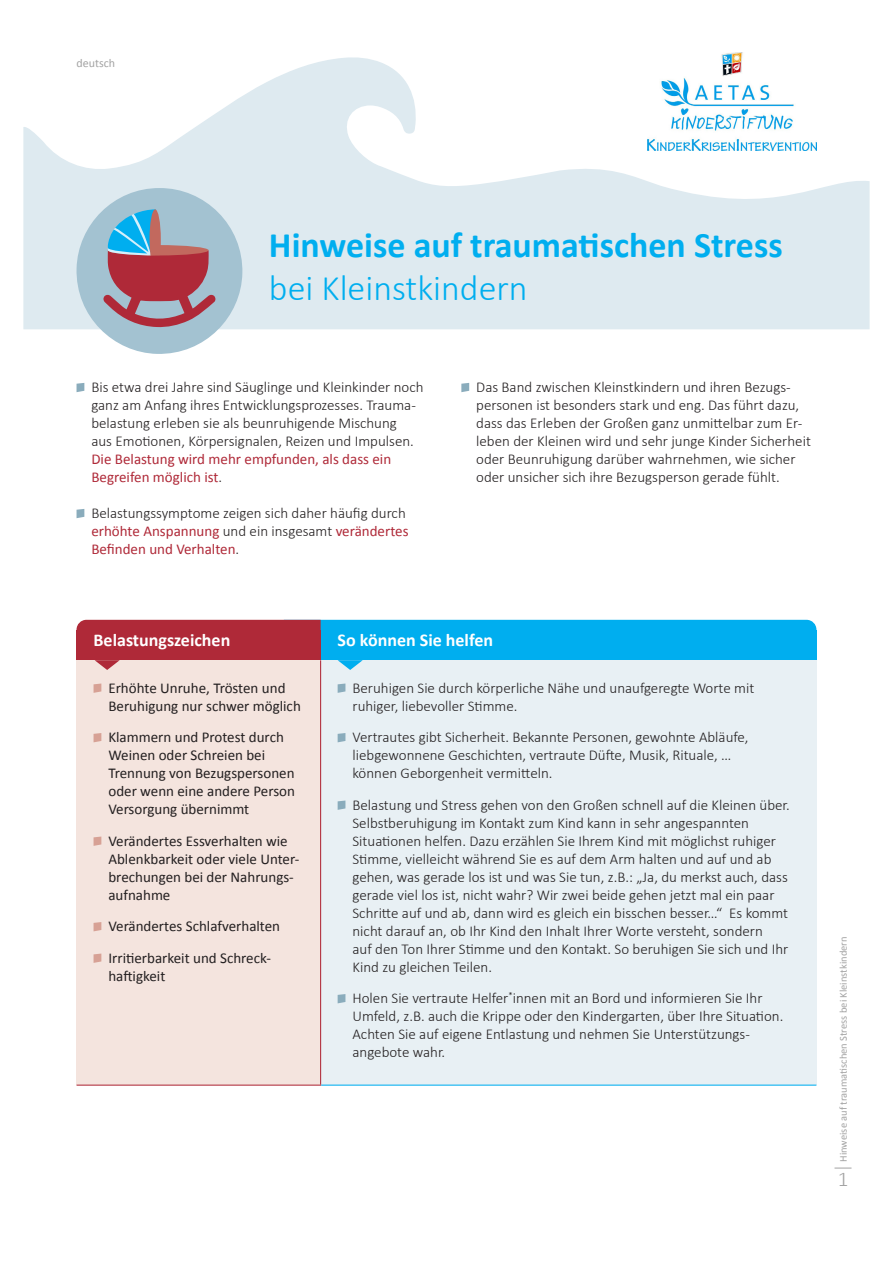
<style>
.page{position:relative;width:893px;height:1263px;background:#fff}
.page>*{position:absolute;margin:0;border:0;box-sizing:border-box;transform-origin:0 0}
.t1{font:700 36px "Calibri";color:#00aeef}
.t2{font:300 36px "Calibri";color:#00aeef}
.t3{font:300 21px "Calibri";color:#a3a3a3}
.t4{font:700 18px "Calibri";color:#fff}
.t5{font:300 15px/18px "Calibri";color:#231f20}
.t6{font:15px/18px "Calibri";color:#231f20}
.t7{font:15px/18px "Calibri";color:#af2938}
.t8{font:12px "Calibri";color:#a3a3a3}
.t9{font:10.5px "Calibri";color:#a3a3a3}
.s1{font-weight:300;color:#231f20}
.s2{font-weight:400;color:#af2938}
</style>
<div class="page">
<img style="left:721px;top:52px;width:22px;height:5px">
<svg style="left:77px;top:383px;width:7px;height:9px"></svg>
<svg style="left:77px;top:509px;width:7px;height:9px"></svg>
<svg style="left:461px;top:383px;width:8px;height:9px"></svg>
<svg style="left:23px;top:57px;width:847px;height:272px;fill:#deeaf0"></svg>
<svg style="left:77px;top:620px;width:739px;height:10px;background:#3a82b3"></svg>
<div style="left:77px;top:630px;width:244px;height:30px;background:#af2938"></div>
<div style="left:321px;top:630px;width:495px;height:30px;background:#00aeef"></div>
<div style="left:77px;top:660px;width:244px;height:425px;background:#f4e4de"></div>
<div style="left:321px;top:660px;width:495px;height:425px;background:#e8f0f4"></div>
<hr style="left:320px;top:660px;width:1px;height:424px;background:#af2938">
<hr style="left:77px;top:1084px;width:244px;height:2px;background:#af2938">
<hr style="left:321px;top:1084px;width:495px;height:2px;background:#00aeef">
<svg style="left:94px;top:683px;width:7px;height:10px"></svg>
<svg style="left:94px;top:733px;width:7px;height:9px"></svg>
<svg style="left:94px;top:836px;width:7px;height:10px"></svg>
<svg style="left:94px;top:922px;width:7px;height:9px"></svg>
<svg style="left:94px;top:953px;width:7px;height:10px"></svg>
<svg style="left:338px;top:683px;width:7px;height:10px"></svg>
<svg style="left:338px;top:733px;width:7px;height:9px"></svg>
<svg style="left:338px;top:800px;width:7px;height:10px"></svg>
<svg style="left:338px;top:994px;width:7px;height:9px"></svg>
<svg style="left:95px;top:660px;width:25px;height:10px"></svg>
<svg style="left:338px;top:660px;width:25px;height:10px"></svg>
<svg style="left:834px;top:1168px;width:17px;height:1px"></svg>
<svg style="left:75px;top:188px;width:168px;height:166px;background:#afacba"></svg>
<p class="t8" style="left:77px;top:55px;width:40px">deutsch</p>
<h1 class="t1" style="left:269px;top:222px;width:515px">Hinweise auf traumatischen Stress</h1>
<h1 class="t2" style="left:269px;top:266px;width:260px">bei Kleinstkindern</h1>
<p class="t5" style="left:91px;top:378px;width:334px">Bis etwa drei Jahre sind Säuglinge und Kleinkinder noch ganz am Anfang ihres Entwicklungsprozesses. Trauma&shy;belastung erleben sie als beunruhigende Mischung<br>aus Emotionen, Körpersignalen, Reizen und Impulsen.</p>
<p class="t7" style="left:91px;top:450px;width:301px">Die Belastung wird mehr empfunden, als dass ein<br>Begreifen möglich ist<span class="s1">.</span></p>
<p class="t5" style="left:91px;top:504px;width:319px">Belastungssymptome zeigen sich daher häufig durch <span class="s2">erhöhte Anspannung</span> und ein insgesamt <span class="s2">verändertes<br>Befinden und Verhalten</span>.</p>
<p class="t5" style="left:476px;top:378px;width:336px">Das Band zwischen Kleinstkindern und ihren Bezugs&shy;personen ist besonders stark und eng. Das führt dazu, dass das Erleben der Großen ganz unmittelbar zum Er&shy;leben der Kleinen wird und sehr junge Kinder Sicherheit oder Beunruhigung darüber wahrnehmen, wie sicher oder unsicher sich ihre Bezugsperson gerade fühlt.</p>
<p class="t4" style="left:94px;top:629px;width:138px">Belastungszeichen</p>
<p class="t4" style="left:338px;top:629px;width:157px">So können Sie helfen</p>
<p class="t6" style="left:108px;top:678px;width:194px">Erhöhte Unruhe, Trösten und<br>Beruhigung nur schwer möglich</p>
<p class="t6" style="left:108px;top:728px;width:188px">Klammern und Protest durch<br>Weinen oder Schreien bei<br>Trennung von Bezugspersonen oder wenn eine andere Person<br>Versorgung übernimmt</p>
<p class="t6" style="left:108px;top:831px;width:193px">Verändertes Essverhalten wie<br>Ablenkbarkeit oder viele Unter&shy;brechungen bei der Nahrungs&shy;aufnahme</p>
<p class="t6" style="left:108px;top:910px;width:173px;line-height:31.5px">Verändertes Schlafverhalten<br>Irritierbarkeit und Schreck-</p>
<p class="t6" style="left:108px;top:966px;width:58px">haftigkeit</p>
<p class="t5" style="left:352px;top:679px;width:403px">Beruhigen Sie durch körperliche Nähe und unaufgeregte Worte mit ruhiger, liebevoller Stimme.</p>
<p class="t5" style="left:352px;top:728px;width:398px">Vertrautes gibt Sicherheit. Bekannte Personen, gewohnte Abläufe, liebgewonnene Geschichten, vertraute Düfte, Musik, Rituale, … können Geborgenheit vermitteln.</p>
<p class="t5" style="left:352px;top:796px;width:439px">Belastung und Stress gehen von den Großen schnell auf die Kleinen über.<br>Selbstberuhigung im Kontakt zum Kind kann in sehr angespannten Situationen helfen. Dazu erzählen Sie Ihrem Kind mit möglichst ruhiger Stimme, vielleicht während Sie es auf dem Arm halten und auf und ab gehen, was gerade los ist und was Sie tun, z.B.: „Ja, du merkst auch, dass gerade viel los ist, nicht wahr? Wir zwei beide gehen jetzt mal ein paar Schritte auf und ab, dann wird es gleich ein bisschen besser…“ Es kommt nicht darauf an, ob Ihr Kind den Inhalt Ihrer Worte versteht, sondern<br>auf den Ton Ihrer Stimme und den Kontakt. So beruhigen Sie sich und Ihr Kind zu gleichen Teilen.</p>
<p class="t5" style="left:352px;top:989px;width:432px">Holen Sie vertraute Helfer<sup>*</sup>innen mit an Bord und informieren Sie Ihr Umfeld, z.B. auch die Krippe oder den Kindergarten, über Ihre Situation.<br>Achten Sie auf eigene Entlastung und nehmen Sie Unterstützungs&shy;angebote wahr.</p>
<p class="t9" style="left:836px;top:1162px;width:227px;rotate:-90deg">Hinweise auf traumatischen Stress bei Kleinstkindern</p>
<h2 class="t3" style="left:838px;top:1166px;width:12px">1</h2>
</div>
